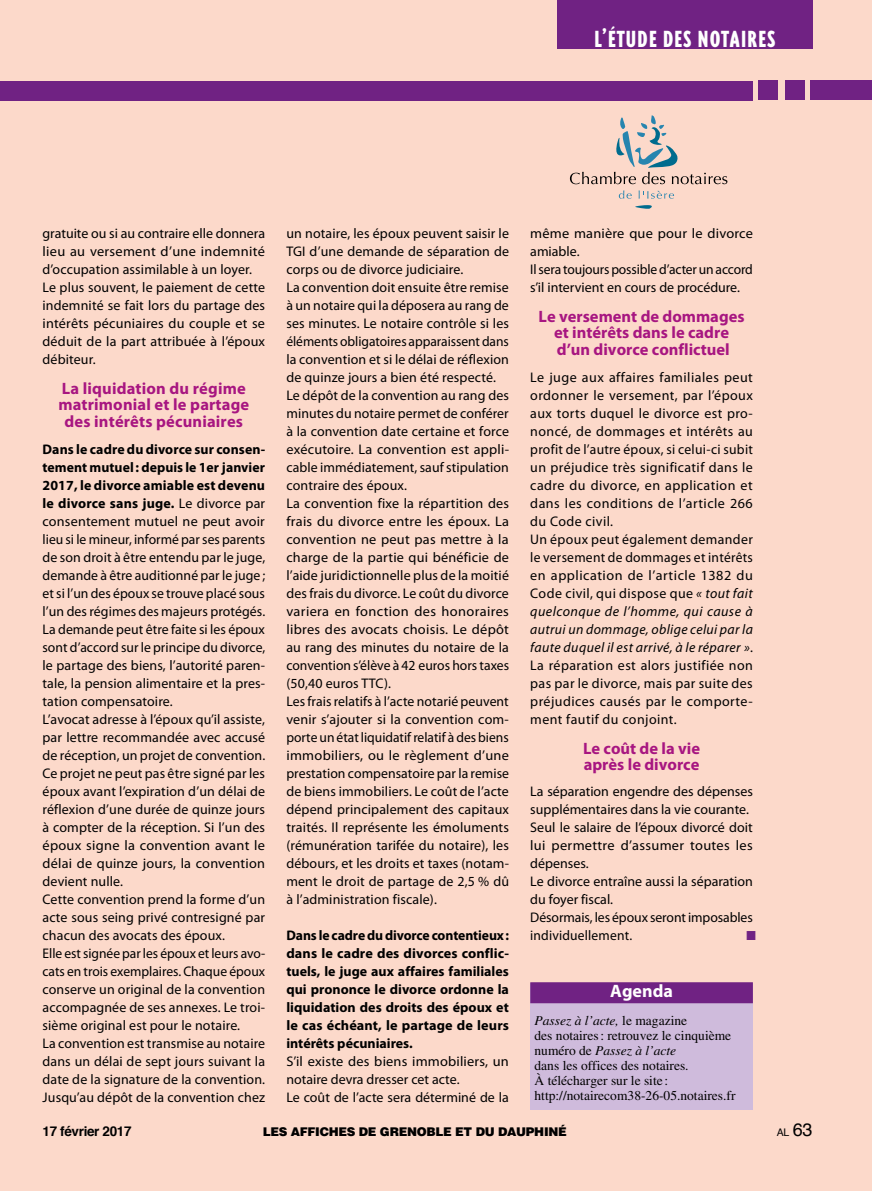
<style>
.page{position:relative;width:872px;height:1191px;background:#fcd9ca}
.page>*{position:absolute;margin:0;border:0;box-sizing:border-box;transform-origin:0 0}
.t1{font:900 27px "Triplex Cond Sans OT";letter-spacing:.05em;color:#fff}
.t2{font:700 18px "Myriad Pro";color:#fff}
.t3{font:700 16.5px/16.5px "Myriad Pro";color:#a71681;text-align:center}
.t4{font:13.95px/18px "Myriad Pro";letter-spacing:.01em;color:#000}
.t5{font:13.95px/18px "Myriad Pro";letter-spacing:.03em;color:#000}
.t6{font:700 13.95px/18px "Myriad Pro";letter-spacing:.005em;color:#000;text-align:justify}
.t7{font:13.5px/15px "Times LT Std";color:#000}
.t8{font:700 13.5px "Helvetica";letter-spacing:-.025em;color:#000}
.t9{font:13.05px "Zapf Dingbats ITC";color:#702283;scale:.95 1}
.t10{font:900 12px "Helvetica LT Std";letter-spacing:-.025em;color:#000}
.t11{font:10.5px "Helvetica";color:#000}
.s1{font-weight:700}
.s2{font-style:italic}
.s3{font-size:18px}
</style>
<div class="page">
<div style="left:0;top:81px;width:753px;height:19px;background:#702283"></div>
<div style="left:810px;top:81px;width:62px;height:19px;background:#702283"></div>
<div style="left:785px;top:81px;width:19px;height:19px;background:#702283"></div>
<div style="left:758px;top:81px;width:19px;height:19px;background:#702283"></div>
<div style="left:530px;top:983px;width:223px;height:127px;background:#cfbbdc"></div>
<div style="left:530px;top:982px;width:223px;height:21px;background:#702283"></div>
<div style="left:557px;top:0;width:255px;height:49px;background:#702283"></div>
<svg style="left:635px;top:205px;width:17px;height:4px"></svg>
<svg style="left:570px;top:115px;width:157px;height:69px"></svg>
<svg style="left:619px;top:190px;width:13px;height:9px"></svg>
<svg style="left:638px;top:190px;width:36px;height:9px"></svg>
<h1 class="t1" style="left:594px;top:24px;width:182px">L’ÉTUDE DES NOTAIRES</h1>
<p class="t4" style="left:43px;top:224px;width:224px">gratuite ou si au contraire elle donnera lieu au versement d’une indemnité d’occupation assimilable à un loyer.<br>Le plus souvent, le paiement de cette indemnité se fait lors du partage des intérêts pécuniaires du couple et se déduit de la part attribuée à l’époux débiteur.</p>
<p class="t3" style="left:58px;top:379px;width:192px">La liquidation du régime matrimonial et le partage des intérêts pécuniaires</p>
<p class="t4" style="left:43px;top:440px;width:224px"><span class="s1">Dans le cadre du divorce sur consen&shy;tement mutuel : depuis le 1er janvier 2017, le divorce amiable est devenu le divorce sans juge.</span> Le divorce par consentement mutuel ne peut avoir lieu si le mineur, informé par ses parents de son droit à être entendu par le juge, demande à être auditionné par le juge ; et si l’un des époux se trouve placé sous l’un des régimes des majeurs protégés.<br>La demande peut être faite si les époux sont d’accord sur le principe du divorce, le partage des biens, l’autorité paren&shy;tale, la pension alimentaire et la pres&shy;tation compensatoire.<br>L’avocat adresse à l’époux qu’il assiste, par lettre recommandée avec accusé de réception, un projet de convention.<br>Ce projet ne peut pas être signé par les époux avant l’expiration d’un délai de réflexion d’une durée de quinze jours à compter de la réception. Si l’un des époux signe la convention avant le délai de quinze jours, la convention devient nulle.<br>Cette convention prend la forme d’un acte sous seing privé contresigné par chacun des avocats des époux.<br>Elle est signée par les époux et leurs avo&shy;cats en trois exemplaires. Chaque époux conserve un original de la convention accompagnée de ses annexes. Le troi&shy;sième original est pour le notaire.<br>La convention est transmise au notaire dans un délai de sept jours suivant la date de la signature de la convention.<br>Jusqu’au dépôt de la convention chez</p>
<p class="t4" style="left:286px;top:224px;width:224px">un notaire, les époux peuvent saisir le TGI d’une demande de séparation de corps ou de divorce judiciaire.<br>La convention doit ensuite être remise à un notaire qui la déposera au rang de ses minutes. Le notaire contrôle si les éléments obligatoires apparaissent dans la convention et si le délai de réflexion de quinze jours a bien été respecté.<br>Le dépôt de la convention au rang des minutes du notaire permet de conférer à la convention date certaine et force exécutoire. La convention est appli&shy;cable immédiatement, sauf stipulation contraire des époux.<br>La convention fixe la répartition des frais du divorce entre les époux. La convention ne peut pas mettre à la charge de la partie qui bénéficie de l’aide juridictionnelle plus de la moitié des frais du divorce. Le coût du divorce variera en fonction des honoraires libres des avocats choisis. Le dépôt au rang des minutes du notaire de la convention s’élève à 42 euros hors taxes (50,40 euros TTC).<br>Les frais relatifs à l’acte notarié peuvent venir s’ajouter si la convention com&shy;porte un état liquidatif relatif à des biens immobiliers, ou le règlement d’une prestation compensatoire par la remise de biens immobiliers. Le coût de l’acte dépend principalement des capitaux traités. Il représente les émoluments (rémunération tarifée du notaire), les débours, et les droits et taxes (notam&shy;ment le droit de partage de 2,5 % dû à l’administration fiscale).</p>
<p class="t6" style="left:286px;top:925px;width:224px">Dans le cadre du divorce contentieux : dans le cadre des divorces conflic&shy;tuels, le juge aux affaires familiales qui prononce le divorce ordonne la liquidation des droits des époux et le cas échéant, le partage de leurs intérêts pécuniaires.</p>
<p class="t4" style="left:286px;top:1052px;width:224px">S’il existe des biens immobiliers, un notaire devra dresser cet acte.<br>Le coût de l’acte sera déterminé de la</p>
<p class="t4" style="left:530px;top:224px;width:224px">même manière que pour le divorce amiable.<br>Il sera toujours possible d’acter un accord s’il intervient en cours de procédure.</p>
<p class="t3" style="left:538px;top:307px;width:207px">Le versement de dommages et intérêts dans le cadre d’un divorce conflictuel</p>
<p class="t5" style="left:530px;top:368px;width:224px">Le juge aux affaires familiales peut ordonner le versement, par l’époux aux torts duquel le divorce est pro&shy;noncé, de dommages et intérêts au profit de l’autre époux, si celui-ci subit un préjudice très significatif dans le cadre du divorce, en application et dans les conditions de l’article 266 du Code civil.<br>Un époux peut également demander le versement de dommages et intérêts en application de l’article 1382 du Code civil, qui dispose que <span class="s2">« tout fait quelconque de l’homme, qui cause à autrui un dommage, oblige celui par la faute duquel il est arrivé, à le réparer »</span>.<br>La réparation est alors justifiée non pas par le divorce, mais par suite des préjudices causés par le comporte&shy;ment fautif du conjoint.</p>
<p class="t3" style="left:583px;top:739px;width:118px;text-align:left">Le coût de la vie après le divorce</p>
<p class="t4" style="left:530px;top:782px;width:224px">La séparation engendre des dépenses supplémentaires dans la vie courante.<br>Seul le salaire de l’époux divorcé doit lui permettre d’assumer toutes les dépenses.<br>Le divorce entraîne aussi la séparation du foyer fiscal.<br>Désormais, les époux seront imposables individuellement.</p>
<p class="t9" style="left:746px;top:929px;width:11px">■</p>
<p class="t2" style="left:610px;top:979px;width:64px">Agenda</p>
<p class="t7" style="left:534px;top:1012px;width:202px"><span class="s2">Passez à l’acte,</span> le magazine<br>des notaires : retrouvez le cinquième numéro de <span class="s2">Passez à l’acte<br></span>dans les offices des notaires.<br>À télécharger sur le site : http://notairecom38-26-05.notaires.fr</p>
<p class="t8" style="left:43px;top:1120px;width:91px">17 février 2017</p>
<p class="t10" style="left:263px;top:1123px;width:305px">LES AFFICHES DE GRENOBLE ET DU DAUPHINÉ</p>
<p class="t11" style="left:777px;top:1123px;width:37px">al <span class="s3">63</span></p>
</div>
